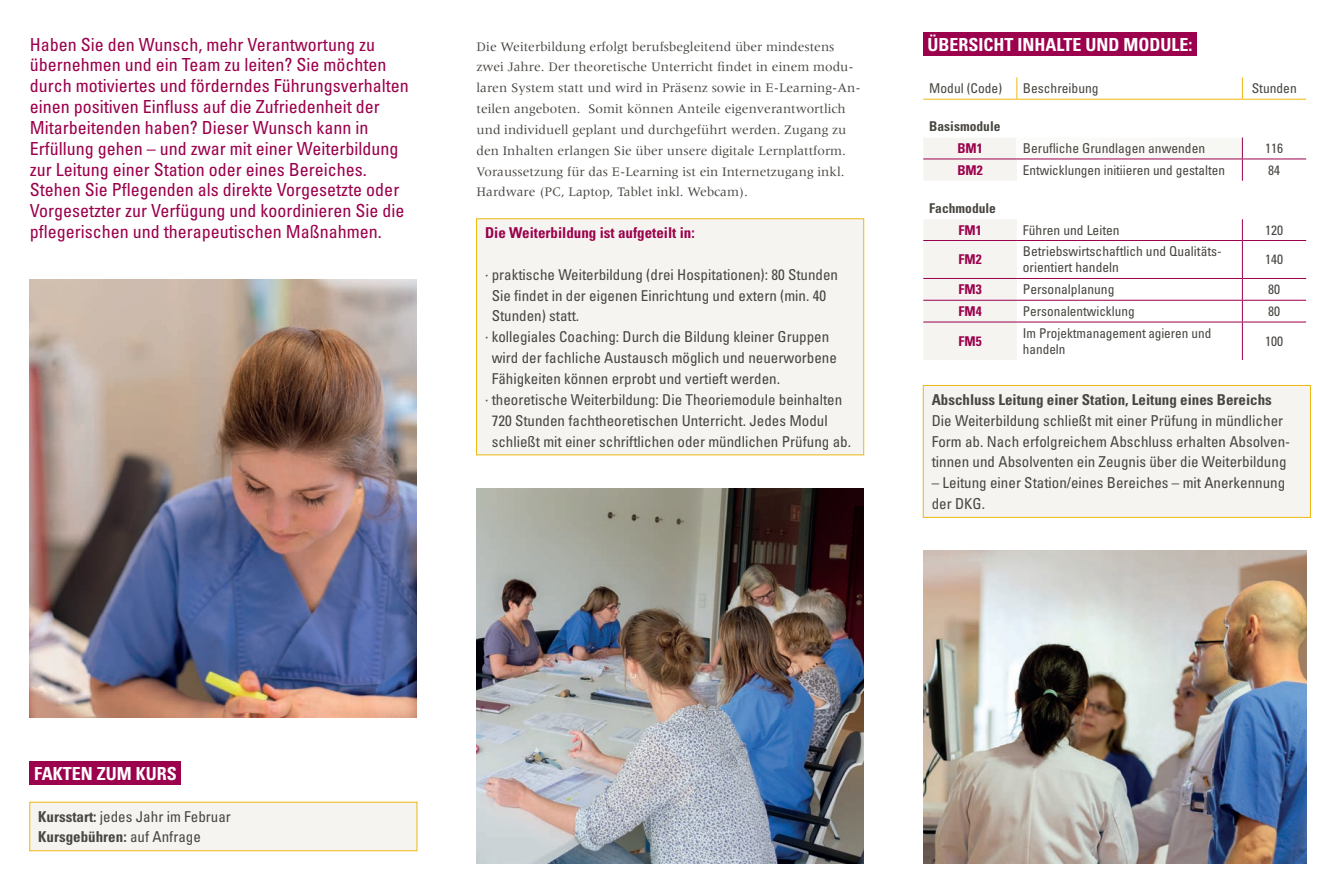
<style>
.page{position:relative;width:1336px;height:893px;background:#fff}
.page>*{position:absolute;margin:0;border:0;box-sizing:border-box;transform-origin:0 0}
.t1{font:condensed 18px/20.9px "Univers LT Pro";color:#9b014c}
.t2{font:700 condensed 18px "Univers LT Pro";color:#fff}
.t3{font:condensed 15px/20.9px "Univers LT Pro";color:#494641}
.t4{font:700 condensed 15px "Univers LT Pro";color:#494641}
.t5{font:700 condensed 15px "Univers LT Pro";color:#9b014c}
.t6{font:13.5px/20.9px "Meridien LT Pro";color:#494641}
.t7{font:condensed 13.5px/16.2px "Univers LT Pro";color:#494641}
.t8{font:700 condensed 13.5px "Univers LT Pro";color:#494641}
.t9{font:700 condensed 13.5px "Univers LT Pro";color:#9b014c}
.s1{font-weight:700}
</style>
<div class="page">
<div style="left:476px;top:218px;width:388px;height:237px;background:#f5f4f1;border:1px solid #efb810"></div>
<div style="left:923px;top:32px;width:273px;height:24px;background:#9b014c"></div>
<div style="left:922px;top:385px;width:388px;height:133px;background:#f5f4f1;border:1px solid #efb810"></div>
<svg style="left:923px;top:138px;width:93px;height:222px"></svg>
<div style="left:1016px;top:137px;width:226px;height:22px;background:#faf9f8"></div>
<svg style="left:1241px;top:219px;width:1px;height:21px"></svg>
<hr style="left:1241px;top:241px;width:1px;height:37px;background:#9b014c">
<svg style="left:1241px;top:279px;width:1px;height:43px"></svg>
<hr style="left:1241px;top:322px;width:1px;height:38px;background:#9b014c">
<hr style="left:1016px;top:137px;width:226px;height:1px;background:#fff">
<hr style="left:923px;top:218px;width:93px;height:1px;background:#fff">
<hr style="left:1016px;top:240px;width:226px;height:1px;background:#9b014c">
<hr style="left:1242px;top:240px;width:63px;height:1px;background:#9b014c">
<hr style="left:1016px;top:159px;width:226px;height:1px;background:#9b014c">
<hr style="left:1242px;top:159px;width:63px;height:1px;background:#9b014c">
<hr style="left:1016px;top:278px;width:226px;height:1px;background:#9b014c">
<hr style="left:1242px;top:278px;width:63px;height:1px;background:#9b014c">
<hr style="left:1016px;top:300px;width:226px;height:1px;background:#9b014c">
<hr style="left:1242px;top:300px;width:63px;height:1px;background:#9b014c">
<hr style="left:1016px;top:322px;width:226px;height:1px;background:#9b014c">
<hr style="left:1242px;top:322px;width:63px;height:1px;background:#9b014c">
<svg style="left:1241px;top:138px;width:1px;height:43px"></svg>
<hr style="left:923px;top:99px;width:93px;height:1px;background:#efb810">
<hr style="left:1016px;top:99px;width:226px;height:1px;background:#efb810">
<hr style="left:1242px;top:99px;width:63px;height:1px;background:#efb810">
<svg style="left:1016px;top:77px;width:1px;height:22px"></svg>
<svg style="left:1241px;top:77px;width:1px;height:22px"></svg>
<hr style="left:923px;top:159px;width:93px;height:1px;background:#9b014c">
<hr style="left:923px;top:240px;width:93px;height:1px;background:#9b014c">
<hr style="left:923px;top:278px;width:93px;height:1px;background:#9b014c">
<hr style="left:923px;top:300px;width:93px;height:1px;background:#9b014c">
<hr style="left:923px;top:322px;width:93px;height:1px;background:#9b014c">
<img style="left:30px;top:280px;width:387px;height:437px">
<img style="left:476px;top:488px;width:387px;height:375px">
<div style="left:30px;top:762px;width:151px;height:23px;background:#9b014c"></div>
<div style="left:29px;top:802px;width:388px;height:49px;background:#f5f4f1"></div>
<img style="left:923px;top:551px;width:382px;height:312px">
<p class="t1" style="left:30px;top:33px;width:380px">Haben Sie den Wunsch, mehr Verantwortung zu übernehmen und ein Team zu leiten? Sie möchten durch motiviertes und förderndes Führungsverhalten einen positiven Einfluss auf die Zufriedenheit der Mitarbeitenden haben? Dieser Wunsch kann in Erfüllung gehen – und zwar mit einer Weiterbildung zur Leitung einer Station oder eines Bereiches.<br>Stehen Sie Pflegenden als direkte Vorgesetzte oder Vorgesetzter zur Verfügung und koordinieren Sie die pflegerischen und therapeutischen Maßnahmen.</p>
<p class="t6" style="left:476px;top:36px;width:386px">Die Weiterbildung erfolgt berufsbegleitend über mindestens zwei Jahre. Der theoretische Unterricht findet in einem modu&shy;laren System statt und wird in Präsenz sowie in E-Learning-An&shy;teilen angeboten. Somit können Anteile eigenverantwortlich und individuell geplant und durchgeführt werden. Zugang zu den Inhalten erlangen Sie über unsere digitale Lernplattform.<br>Voraussetzung für das E-Learning ist ein Internetzugang inkl.<br>Hardware (PC, Laptop, Tablet inkl. Webcam).</p>
<p class="t5" style="left:485px;top:224px;width:211px">Die Weiterbildung ist aufgeteilt in:</p>
<p class="t3" style="left:485px;top:264px;width:354px">· praktische Weiterbildung (drei Hospitationen): 80 Stunden</p>
<p class="t3" style="left:491px;top:284px;width:336px">Sie findet in der eigenen Einrichtung und extern (min. 40</p>
<p class="t3" style="left:491px;top:305px;width:89px">Stunden) statt.</p>
<p class="t3" style="left:485px;top:326px;width:346px">· kollegiales Coaching: Durch die Bildung kleiner Gruppen</p>
<p class="t3" style="left:491px;top:347px;width:346px">wird der fachliche Austausch möglich und neuerworbene</p>
<p class="t3" style="left:491px;top:368px;width:290px">Fähigkeiten können erprobt und vertieft werden.</p>
<p class="t3" style="left:485px;top:389px;width:358px">· theoretische Weiterbildung: Die Theoriemodule beinhalten</p>
<p class="t3" style="left:491px;top:409px;width:337px">720 Stunden fachtheoretischen Unterricht. Jedes Modul</p>
<p class="t3" style="left:491px;top:430px;width:361px">schließt mit einer schriftlichen oder mündlichen Prüfung ab.</p>
<p class="t2" style="left:927px;top:33px;width:266px">ÜBERSICHT INHALTE UND MODULE:</p>
<p class="t7" style="left:929px;top:80px;width:74px">Modul (Code)</p>
<p class="t7" style="left:1022px;top:80px;width:77px">Beschreibung</p>
<p class="t7" style="left:1251px;top:80px;width:47px">Stunden</p>
<p class="t8" style="left:929px;top:118px;width:73px">Basismodule</p>
<p class="t9" style="left:957px;top:140px;width:27px">BM1</p>
<p class="t7" style="left:1022px;top:140px;width:184px">Berufliche Grundlagen anwenden</p>
<p class="t7" style="left:1264px;top:140px;width:19px">116</p>
<p class="t9" style="left:957px;top:162px;width:27px">BM2</p>
<p class="t7" style="left:1022px;top:161px;width:204px">Entwicklungen initiieren und gestalten</p>
<p class="t7" style="left:1267px;top:161px;width:13px">84</p>
<p class="t8" style="left:929px;top:200px;width:68px">Fachmodule</p>
<p class="t9" style="left:958px;top:221px;width:25px">FM1</p>
<p class="t7" style="left:1022px;top:221px;width:98px">Führen und Leiten</p>
<p class="t7" style="left:1264px;top:221px;width:19px">120</p>
<p class="t9" style="left:958px;top:251px;width:25px">FM2</p>
<p class="t7" style="left:1022px;top:243px;width:199px">Betriebswirtschaftlich und Qualitäts&shy;orientiert handeln</p>
<p class="t7" style="left:1264px;top:251px;width:19px">140</p>
<p class="t9" style="left:958px;top:281px;width:25px">FM3</p>
<p class="t7" style="left:1022px;top:281px;width:93px">Personalplanung</p>
<p class="t7" style="left:1267px;top:281px;width:13px">80</p>
<p class="t9" style="left:958px;top:303px;width:25px">FM4</p>
<p class="t7" style="left:1022px;top:303px;width:113px">Personalentwicklung</p>
<p class="t7" style="left:1267px;top:303px;width:13px">80</p>
<p class="t9" style="left:958px;top:333px;width:25px">FM5</p>
<p class="t7" style="left:1022px;top:325px;width:190px">Im Projektmanagement agieren und handeln</p>
<p class="t7" style="left:1264px;top:333px;width:19px">100</p>
<p class="t4" style="left:931px;top:390px;width:341px">Abschluss Leitung einer Station, Leitung eines Bereichs</p>
<p class="t3" style="left:931px;top:409px;width:360px">Die Weiterbildung schließt mit einer Prüfung in mündlicher<br>Form ab. Nach erfolgreichem Abschluss erhalten Absolven&shy;tinnen und Absolventen ein Zeugnis über die Weiterbildung</p>
<p class="t3" style="left:931px;top:472px;width:355px">– Leitung einer Station/eines Bereiches – mit Anerkennung der DKG.</p>
<p class="t2" style="left:34px;top:762px;width:144px">FAKTEN ZUM KURS</p>
<p class="t3" style="left:38px;top:805px;width:194px"><span class="s1">Kursstart:</span> jedes Jahr im Februar<br><span class="s1">Kursgebühren:</span> auf Anfrage</p>
</div>
